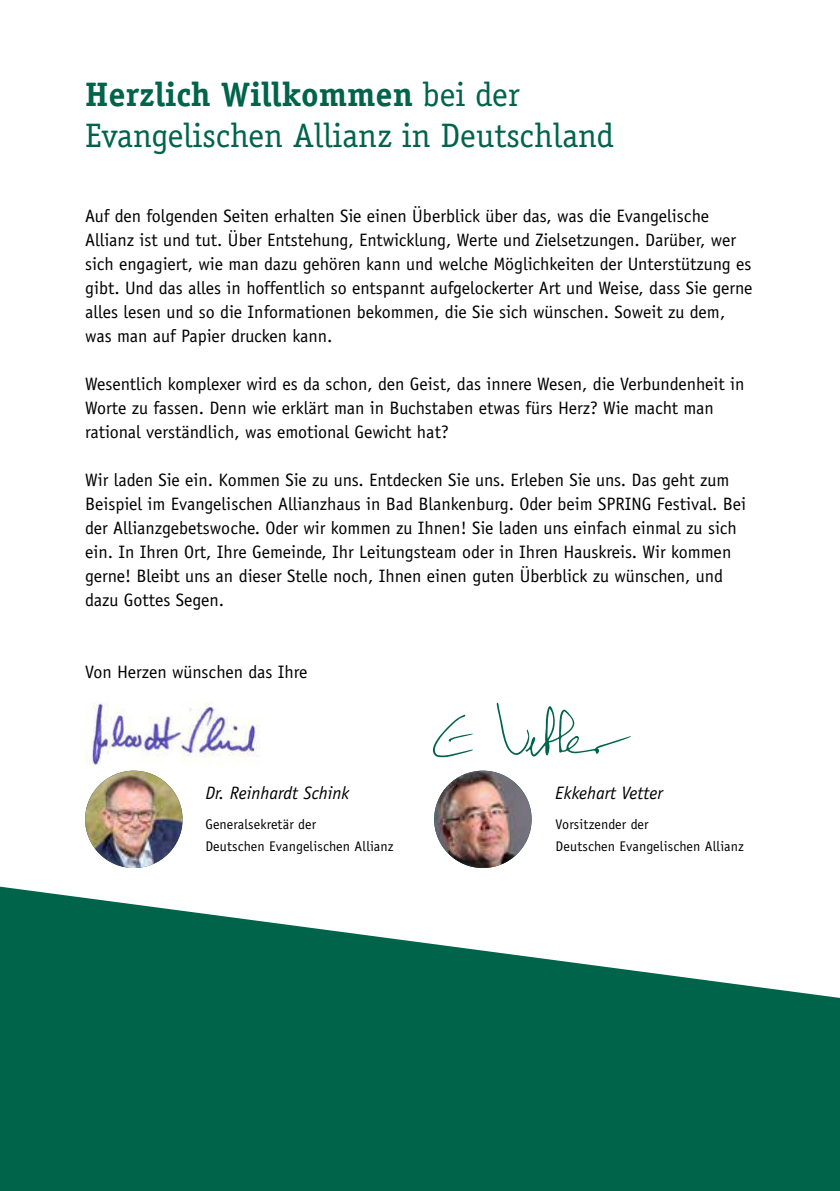
<style>
.page{position:relative;width:840px;height:1191px;background:#fff}
.page>*{position:absolute;margin:0;border:0;box-sizing:border-box;transform-origin:0 0}
.t1{font:34px/40.8px "Officina Serif";color:#00644b}
.t2{font:18px/24px "Officina Sans Std";color:#000}
.t3{font:italic 18px "Officina Sans Std";color:#000}
.t4{font:14px/22px "Officina Sans Std";letter-spacing:.01em;color:#000}
.s1{font-weight:700}
</style>
<div class="page">
<svg style="left:0;top:886px;width:839px;height:305px;fill:#00644b"></svg>
<img style="left:85px;top:770px;width:97px;height:98px;border-radius:49px">
<img style="left:434px;top:770px;width:97px;height:98px;border-radius:49px">
<svg style="left:0;top:1045px;width:6px;height:146px"></svg>
<svg style="left:496px;top:703px;width:134px;height:54px"></svg>
<svg style="left:432px;top:714px;width:41px;height:43px"></svg>
<img style="left:85px;top:703px;width:175px;height:62px">
<h1 class="t1" style="left:85px;top:74px;width:530px"><span class="s1">Herzlich Willkommen</span> bei der<br>Evangelischen Allianz in Deutschland</h1>
<p class="t2" style="left:85px;top:204px;width:668px">Auf den folgenden Seiten erhalten Sie einen Überblick über das, was die Evangelische Allianz ist und tut. Über Entstehung, Entwicklung, Werte und Zielsetzungen. Darüber, wer sich engagiert, wie man dazu gehören kann und welche Möglichkeiten der Unterstützung es gibt. Und das alles in hoffentlich so entspannt aufgelockerter Art und Weise, dass Sie gerne alles lesen und so die Informationen bekommen, die Sie sich wünschen. Soweit zu dem, was man auf Papier drucken kann.</p>
<p class="t2" style="left:85px;top:372px;width:660px">Wesentlich komplexer wird es da schon, den Geist, das innere Wesen, die Verbundenheit in<br>Worte zu fassen. Denn wie erklärt man in Buchstaben etwas fürs Herz? Wie macht man rational verständlich, was emotional Gewicht hat?</p>
<p class="t2" style="left:85px;top:468px;width:662px">Wir laden Sie ein. Kommen Sie zu uns. Entdecken Sie uns. Erleben Sie uns. Das geht zum Beispiel im Evangelischen Allianzhaus in Bad Blankenburg. Oder beim SPRING Festival. Bei der Allianzgebetswoche. Oder wir kommen zu Ihnen! Sie laden uns einfach einmal zu sich ein. In Ihren Ort, Ihre Gemeinde, Ihr Leitungsteam oder in Ihren Hauskreis. Wir kommen gerne! Bleibt uns an dieser Stelle noch, Ihnen einen guten Überblick zu wünschen, und dazu Gottes Segen.</p>
<p class="t2" style="left:85px;top:660px;width:224px">Von Herzen wünschen das Ihre</p>
<p class="t3" style="left:205px;top:782px;width:145px">Dr. Reinhardt Schink</p>
<p class="t4" style="left:205px;top:813px;width:190px">Generalsekretär der<br>Deutschen Evangelischen Allianz</p>
<p class="t3" style="left:555px;top:782px;width:108px">Ekkehart Vetter</p>
<p class="t4" style="left:555px;top:813px;width:190px">Vorsitzender der<br>Deutschen Evangelischen Allianz</p>
</div>
